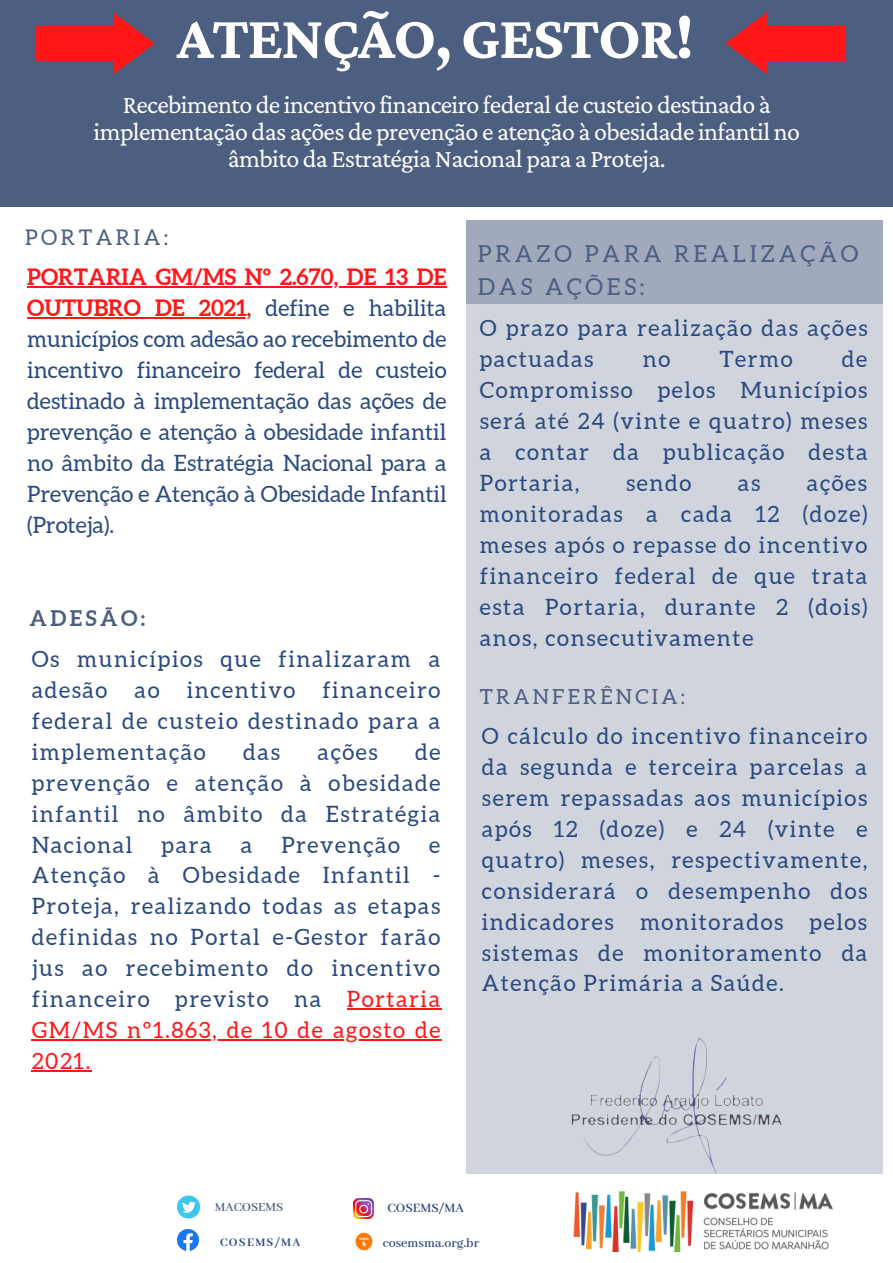
<style>
.page{position:relative;width:893px;height:1263px;background:#fff}
.page>*{position:absolute;margin:0;border:0;box-sizing:border-box;transform-origin:0 0}
.t1{font:700 62.03px "Crimson Pro";letter-spacing:-.025em;color:#fff}
.t2{font:26.03px/27px "Crimson Pro";letter-spacing:-.025em;color:#fff;text-align:center}
.t3{font:23.4px/32.6px "Aleo";letter-spacing:.16em;color:#4d5f81}
.t4{font:22.5px/31px "Aleo";letter-spacing:.07em;color:#2a497e;text-align:justify}
.t5{font:21.52px "Aleo";letter-spacing:.16em;color:#4d5f81}
.t6{font:700 21.52px "Aleo";letter-spacing:.16em;color:#4d5f81}
.t7{font:20.77px "Aleo";letter-spacing:.16em;color:#4d5f81}
.t8{font:600 13.88px "Abhaya Libre";color:#2a497e}
.t9{font:600 13.42px "Abhaya Libre";color:#4d5f81}
.t10{font:700 12.67px "Abhaya Libre";letter-spacing:.1em;color:#2a497e}
.s1{font-weight:700;color:#ff1616}
.s2{color:#ff1616}
</style>
<div class="page">
<div style="left:0;top:0;width:893px;height:207px;background:#4d5f81"></div>
<div style="left:466px;top:220px;width:417px;height:1043px;background:#cfd4dd"></div>
<div style="left:0;top:1174px;width:893px;height:89px;background:#fff"></div>
<div style="left:177px;top:1195px;width:23px;height:23px;background:#3fc6ee;border-radius:50%"></div>
<svg style="left:182px;top:1202px;width:14px;height:11px"></svg>
<img style="left:178px;top:1229px;width:21px;height:21px">
<img style="left:353px;top:1199px;width:20px;height:20px">
<img style="left:355px;top:1232px;width:18px;height:18px">
<svg style="left:35px;top:13px;width:120px;height:61px"></svg>
<svg style="left:725px;top:12px;width:120px;height:62px"></svg>
<div style="left:466px;top:220px;width:417px;height:84px;background:#a0aabc"></div>
<img style="left:573px;top:1191px;width:260px;height:61px">
<img style="left:571px;top:1038px;width:211px;height:135px">
<hr style="left:27px;top:286px;width:419px;height:2px;background:#ff1616">
<hr style="left:27px;top:317px;width:224px;height:2px;background:#ff1616">
<hr style="left:347px;top:1008px;width:95px;height:2px;background:#ff1616">
<hr style="left:32px;top:1039px;width:410px;height:2px;background:#ff1616">
<hr style="left:32px;top:1070px;width:60px;height:2px;background:#ff1616">
<p class="t1" style="left:177px;top:2px;width:518px">ATENÇÃO, GESTOR!</p>
<p class="t2" style="left:94px;top:91px;width:708px">Recebimento de incentivo financeiro federal de custeio destinado à implementação das ações de prevenção e atenção à obesidade infantil no âmbito da Estratégia Nacional para a Proteja.</p>
<p class="t5" style="left:25px;top:225px;width:145px">PORTARIA:</p>
<p class="t4" style="left:27px;top:262px;width:421px"><span class="s1">PORTARIA GM/MS Nº 2.670, DE 13 DE OUTUBRO DE 2021,</span> define e habilita municípios com adesão ao recebimento de incentivo financeiro federal de custeio destinado à implementação das ações de prevenção e atenção à obesidade infantil no âmbito da Estratégia Nacional para a Prevenção e Atenção à Obesidade Infantil (Proteja).</p>
<p class="t6" style="left:30px;top:606px;width:117px">ADESÃO:</p>
<p class="t4" style="left:32px;top:643px;width:410px">Os municípios que finalizaram a adesão ao incentivo financeiro federal de custeio destinado para a implementação</p>
<p class="t4" style="left:32px;top:736px;width:410px;text-indent:383px">de prevenção e atenção à obesidade infantil no âmbito da Estratégia Nacional</p>
<p class="t4" style="left:243px;top:736px;width:38px">das</p>
<p class="t4" style="left:317px;top:736px;width:62px">ações</p>
<p class="t4" style="left:162px;top:829px;width:51px">para</p>
<p class="t4" style="left:241px;top:829px;width:13px">a</p>
<p class="t4" style="left:281px;top:829px;width:120px">Prevenção</p>
<p class="t4" style="left:32px;top:829px;width:410px;text-indent:397px">e Atenção à Obesidade Infantil - Proteja, realizando todas as etapas definidas no Portal e-Gestor farão jus ao recebimento do incentivo financeiro previsto na <span class="s2">Portaria GM/MS nº1.863, de 10 de agosto de 2021.</span></p>
<p class="t3" style="left:478px;top:238px;width:382px">PRAZO PARA REALIZAÇÃO<br>DAS AÇÕES:</p>
<p class="t4" style="left:480px;top:312px;width:389px">O prazo para realização das ações pactuadas</p>
<p class="t4" style="left:480px;top:343px;width:389px;text-indent:362px">de Compromisso pelos Municípios será até 24 (vinte e quatro) meses a contar da publicação desta Portaria,</p>
<p class="t4" style="left:643px;top:343px;width:29px">no</p>
<p class="t4" style="left:719px;top:343px;width:75px">Termo</p>
<p class="t4" style="left:626px;top:467px;width:67px">sendo</p>
<p class="t4" style="left:738px;top:467px;width:24px">as</p>
<p class="t4" style="left:480px;top:467px;width:389px;text-indent:327px">ações monitoradas a cada 12 (doze) meses após o repasse do incentivo financeiro federal de que trata esta Portaria, durante 2 (dois) anos, consecutivamente</p>
<p class="t7" style="left:480px;top:685px;width:207px">TRANFERÊNCIA:</p>
<p class="t4" style="left:482px;top:720px;width:387px">O cálculo do incentivo financeiro da segunda e terceira parcelas a serem repassadas aos municípios após 12 (doze) e 24 (vinte e quatro) meses, respectivamente, considerará o desempenho dos indicadores monitorados pelos sistemas de monitoramento da Atenção Primária a Saúde.</p>
<p class="t9" style="left:215px;top:1200px;width:70px">MACOSEMS</p>
<p class="t10" style="left:220px;top:1235px;width:82px">COSEMS/MA</p>
<p class="t8" style="left:387px;top:1200px;width:78px">COSEMS/MA</p>
<p class="t8" style="left:383px;top:1235px;width:98px">cosemsma.org.br</p>
</div>
